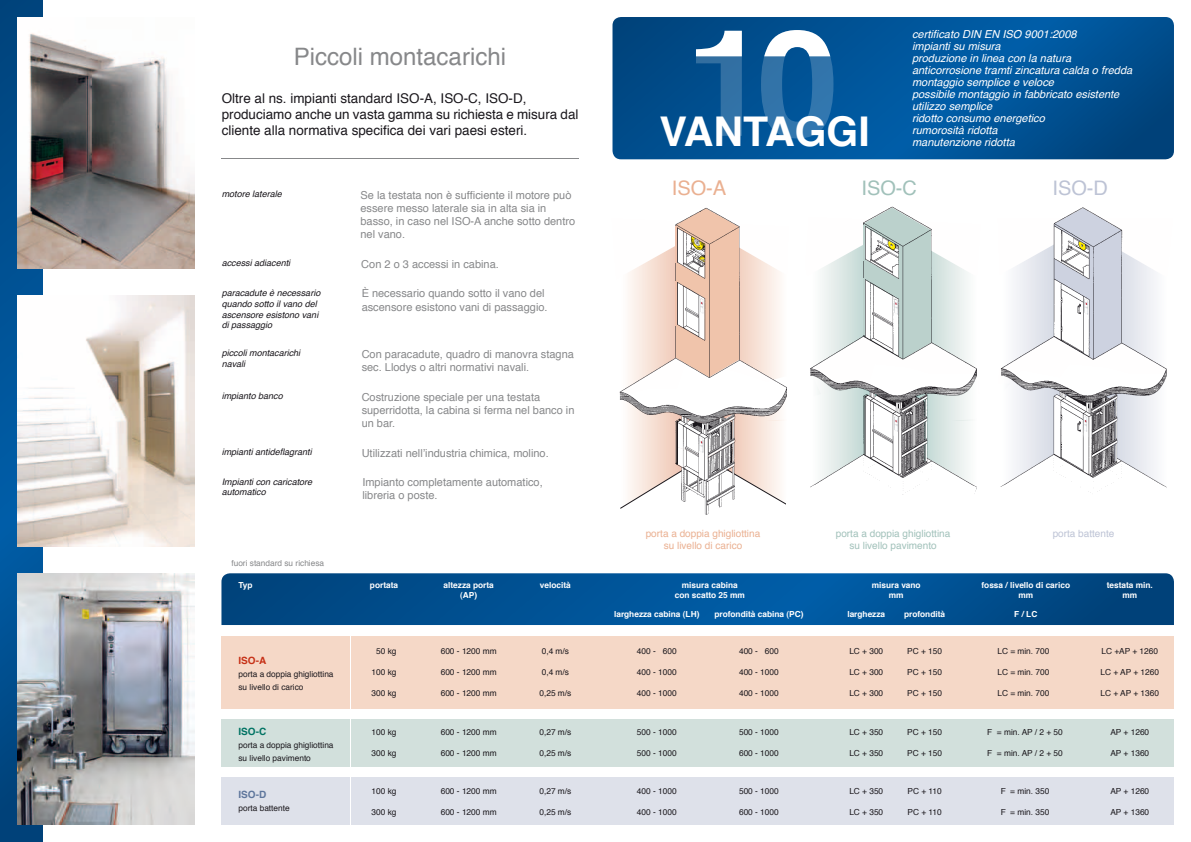
<style>
.page{position:relative;width:1191px;height:842px;background:#fff}
.page>*{position:absolute;margin:0;border:0;box-sizing:border-box;transform-origin:0 0}
.t1{font:700 41px "Helvetica";color:#fff}
.t2{font:24px "Helvetica";color:#87888a}
.t3{font:20px "Helvetica";color:#eab091}
.t4{font:20px "Helvetica";color:#a1c1ba}
.t5{font:20px "Helvetica";color:#bdc3d5}
.t6{font:13.4px/16.1px "Helvetica";color:#1a171c}
.t7{font:11px/13.2px "Helvetica";color:#87888a}
.t8{font:italic 11px/12px "Helvetica";color:#fff}
.t9{font:10px/12px "Helvetica";color:#a1c1ba;text-align:center}
.t10{font:10px/12px "Helvetica";color:#eab091;text-align:center}
.t11{font:10px "Helvetica";color:#bdc3d5}
.t12{font:700 10px "Helvetica";color:#c63016}
.t13{font:700 10px "Helvetica";color:#007363}
.t14{font:700 10px "Helvetica";color:#5e769c}
.t15{font:italic 9px/10.8px "Helvetica";color:#1a171c}
.t16{font:8.3px/13px "Helvetica";color:#1a171c}
.t17{font:700 8.3px/10px "Helvetica";color:#fff;text-align:center}
.t18{font:8.3px "Helvetica";color:#87888a}
</style>
<div class="page">
<svg style="left:0;top:0;width:42px;height:842px;background:#004f90"></svg>
<svg style="left:612px;top:17px;width:562px;height:142px;background:#005294"></svg>
<hr style="left:221px;top:158px;width:357px;height:1px;background:#87888a">
<svg style="left:221px;top:573px;width:953px;height:52px;background:#015090"></svg>
<div style="left:221px;top:636px;width:953px;height:72px;background:#f5d8c7"></div>
<div style="left:221px;top:719px;width:953px;height:48px;background:#d2e0dc"></div>
<div style="left:221px;top:777px;width:953px;height:48px;background:#dee1ea"></div>
<img style="left:17px;top:573px;width:177px;height:252px">
<img style="left:17px;top:17px;width:177px;height:252px">
<img style="left:17px;top:295px;width:177px;height:252px">
<svg style="left:619px;top:208px;width:168px;height:306px"></svg>
<img style="left:700px;top:437px;width:3px;height:16px">
<img style="left:700px;top:298px;width:4px;height:16px">
<hr style="left:676px;top:226px;width:1px;height:37px;background:#f0c1ab">
<hr style="left:676px;top:281px;width:1px;height:44px;background:#f0c1ab">
<svg style="left:1000px;top:208px;width:167px;height:285px"></svg>
<svg style="left:810px;top:208px;width:167px;height:287px"></svg>
<svg style="left:696px;top:30px;width:137px;height:108px;background:#3273a8"></svg>
<hr style="left:350px;top:629px;width:1px;height:213px;background:#fff">
<h2 class="t2" style="left:294px;top:38px;width:214px">Piccoli montacarichi</h2>
<h3 class="t6" style="left:222px;top:90px;width:358px">Oltre al ns. impianti standard ISO-A, ISO-C, ISO-D, produciamo anche un vasta gamma su richiesta e misura dal cliente alla normativa specifica dei vari paesi esteri.</h3>
<h1 class="t1" style="left:659px;top:99px;width:212px">VANTAGGI</h1>
<p class="t8" style="left:912px;top:29px;width:222px">certificato DIN EN ISO 9001:2008<br>impianti su misura<br>produzione in linea con la natura anticorrosione tramti zincatura calda o fredda montaggio semplice e veloce<br>possibile montaggio in fabbricato esistente utilizzo semplice<br>ridotto consumo energetico<br>rumorosità ridotta<br>manutenzione ridotta</p>
<p class="t15" style="left:222px;top:189px;width:62px">motore laterale</p>
<h3 class="t7" style="left:360px;top:189px;width:216px">Se la testata non è sufficiente il motore può essere messo laterale sia in alta sia in basso, in caso nel ISO-A anche sotto dentro nel vano.</h3>
<p class="t15" style="left:222px;top:258px;width:70px">accessi adiacenti</p>
<h3 class="t7" style="left:361px;top:258px;width:139px">Con 2 o 3 accessi in cabina.</h3>
<p class="t15" style="left:222px;top:288px;width:100px">paracadute è necessario quando sotto il vano del ascensore esistono vani di passaggio</p>
<h3 class="t7" style="left:362px;top:287px;width:187px">È necessario quando sotto il vano del ascensore esistono vani di passaggio.</h3>
<p class="t15" style="left:222px;top:348px;width:80px">piccoli montacarichi navali</p>
<h3 class="t7" style="left:362px;top:348px;width:214px">Con paracadute, quadro di manovra stagna sec. Llodys o altri normativi navali.</h3>
<p class="t15" style="left:222px;top:391px;width:63px">impianto banco</p>
<h3 class="t7" style="left:362px;top:390px;width:214px">Costruzione speciale per una testata superridotta, la cabina si ferma nel banco in un bar.</h3>
<p class="t15" style="left:222px;top:447px;width:92px">impianti antideflagranti</p>
<h3 class="t7" style="left:362px;top:446px;width:189px">Utilizzati nell’industria chimica, molino.</h3>
<p class="t15" style="left:222px;top:476px;width:92px">Impianti con caricatore automatico</p>
<h3 class="t7" style="left:362px;top:476px;width:182px">Impianto completamente automatico, libreria o poste.</h3>
<h3 class="t3" style="left:672px;top:173px;width:56px">ISO-А</h3>
<h3 class="t4" style="left:861px;top:173px;width:57px">ISO-С</h3>
<h3 class="t5" style="left:1052px;top:173px;width:57px">ISO-D</h3>
<p class="t10" style="left:646px;top:527px;width:116px">porta a doppia ghigliottina su livello di carico</p>
<p class="t9" style="left:836px;top:527px;width:116px">porta a doppia ghigliottina su livello pavimento</p>
<p class="t11" style="left:1052px;top:525px;width:63px">porta battente</p>
<p class="t18" style="left:231px;top:557px;width:94px">fuori standard su richiesa</p>
<p class="t17" style="left:238px;top:580px;width:16px">Typ</p>
<p class="t12" style="left:238px;top:653px;width:29px">ISO-A</p>
<p class="t16" style="left:238px;top:668px;width:97px">porta a doppia ghigliottina su livello di carico</p>
<p class="t13" style="left:238px;top:723px;width:29px">ISO-C</p>
<p class="t16" style="left:238px;top:739px;width:97px">porta a doppia ghigliottina su livello pavimento</p>
<p class="t14" style="left:238px;top:787px;width:29px">ISO-D</p>
<p class="t16" style="left:238px;top:802px;width:53px">porta battente</p>
<p class="t17" style="left:370px;top:580px;width:30px">portata</p>
<p class="t16" style="left:376px;top:645px;width:22px">50 kg</p>
<p class="t16" style="left:371px;top:666px;width:26px">100 kg</p>
<p class="t16" style="left:371px;top:687px;width:26px">300 kg</p>
<p class="t16" style="left:371px;top:726px;width:26px">100 kg</p>
<p class="t16" style="left:371px;top:747px;width:26px">300 kg</p>
<p class="t16" style="left:371px;top:784px;width:26px">100 kg</p>
<p class="t16" style="left:371px;top:805px;width:26px">300 kg</p>
<p class="t17" style="left:443px;top:580px;width:52px">altezza porta (AP)</p>
<p class="t16" style="left:441px;top:645px;width:57px">600 - 1200 mm</p>
<p class="t16" style="left:441px;top:666px;width:57px">600 - 1200 mm</p>
<p class="t16" style="left:441px;top:687px;width:57px">600 - 1200 mm</p>
<p class="t16" style="left:441px;top:726px;width:57px">600 - 1200 mm</p>
<p class="t16" style="left:441px;top:747px;width:57px">600 - 1200 mm</p>
<p class="t16" style="left:441px;top:784px;width:57px">600 - 1200 mm</p>
<p class="t16" style="left:441px;top:805px;width:57px">600 - 1200 mm</p>
<p class="t17" style="left:540px;top:580px;width:32px">velocità</p>
<p class="t16" style="left:542px;top:645px;width:29px">0,4 m/s</p>
<p class="t16" style="left:542px;top:666px;width:29px">0,4 m/s</p>
<p class="t16" style="left:539px;top:687px;width:33px">0,25 m/s</p>
<p class="t17" style="left:675px;top:580px;width:72px">misura cabina con scatto 25 mm</p>
<p class="t17" style="left:614px;top:609px;width:87px">larghezza cabina (LH)</p>
<p class="t16" style="left:637px;top:645px;width:41px">400 - 600</p>
<p class="t16" style="left:637px;top:666px;width:41px">400 - 1000</p>
<p class="t16" style="left:637px;top:687px;width:41px">400 - 1000</p>
<p class="t17" style="left:714px;top:609px;width:91px">profondità cabina (PC)</p>
<p class="t16" style="left:739px;top:645px;width:41px">400 - 600</p>
<p class="t16" style="left:739px;top:666px;width:41px">400 - 1000</p>
<p class="t16" style="left:739px;top:687px;width:41px">400 - 1000</p>
<p class="t16" style="left:539px;top:726px;width:33px">0,27 m/s</p>
<p class="t16" style="left:637px;top:726px;width:41px">500 - 1000</p>
<p class="t16" style="left:739px;top:726px;width:41px">500 - 1000</p>
<p class="t16" style="left:539px;top:747px;width:33px">0,25 m/s</p>
<p class="t16" style="left:637px;top:747px;width:41px">500 - 1000</p>
<p class="t16" style="left:739px;top:747px;width:41px">600 - 1000</p>
<p class="t16" style="left:539px;top:784px;width:33px">0,27 m/s</p>
<p class="t16" style="left:637px;top:784px;width:41px">400 - 1000</p>
<p class="t16" style="left:739px;top:784px;width:41px">500 - 1000</p>
<p class="t16" style="left:539px;top:805px;width:33px">0,25 m/s</p>
<p class="t16" style="left:637px;top:805px;width:41px">400 - 1000</p>
<p class="t16" style="left:739px;top:805px;width:41px">600 - 1000</p>
<p class="t17" style="left:871px;top:580px;width:50px">misura vano mm</p>
<p class="t17" style="left:904px;top:609px;width:43px">profondità</p>
<p class="t16" style="left:907px;top:645px;width:36px">PC + 150</p>
<p class="t16" style="left:907px;top:666px;width:36px">PC + 150</p>
<p class="t16" style="left:907px;top:687px;width:36px">PC + 150</p>
<p class="t17" style="left:847px;top:609px;width:39px">larghezza</p>
<p class="t16" style="left:849px;top:645px;width:35px">LC + 300</p>
<p class="t16" style="left:849px;top:666px;width:35px">LC + 300</p>
<p class="t16" style="left:849px;top:687px;width:35px">LC + 300</p>
<p class="t17" style="left:981px;top:580px;width:90px">fossa / livello di carico mm</p>
<p class="t17" style="left:1014px;top:609px;width:25px">F / LC</p>
<p class="t16" style="left:997px;top:645px;width:53px">LC = min. 700</p>
<p class="t16" style="left:997px;top:666px;width:53px">LC = min. 700</p>
<p class="t16" style="left:997px;top:687px;width:53px">LC = min. 700</p>
<p class="t17" style="left:1106px;top:580px;width:48px">testata min. mm</p>
<p class="t16" style="left:1101px;top:645px;width:58px">LC +AP + 1260</p>
<p class="t16" style="left:1100px;top:666px;width:60px">LC + AP + 1260</p>
<p class="t16" style="left:1100px;top:687px;width:60px">LC + AP + 1360</p>
<p class="t16" style="left:849px;top:726px;width:35px">LC + 350</p>
<p class="t16" style="left:907px;top:726px;width:36px">PC + 150</p>
<p class="t16" style="left:987px;top:726px;width:77px">F = min. AP / 2 + 50</p>
<p class="t16" style="left:1110px;top:726px;width:40px">AP + 1260</p>
<p class="t16" style="left:849px;top:747px;width:35px">LC + 350</p>
<p class="t16" style="left:907px;top:747px;width:36px">PC + 150</p>
<p class="t16" style="left:987px;top:747px;width:77px">F = min. AP / 2 + 50</p>
<p class="t16" style="left:1110px;top:747px;width:40px">AP + 1360</p>
<p class="t16" style="left:849px;top:784px;width:35px">LC + 350</p>
<p class="t16" style="left:907px;top:784px;width:36px">PC + 110</p>
<p class="t16" style="left:1001px;top:784px;width:50px">F = min. 350</p>
<p class="t16" style="left:1110px;top:784px;width:40px">AP + 1260</p>
<p class="t16" style="left:849px;top:805px;width:35px">LC + 350</p>
<p class="t16" style="left:907px;top:805px;width:36px">PC + 110</p>
<p class="t16" style="left:1001px;top:805px;width:50px">F = min. 350</p>
<p class="t16" style="left:1110px;top:805px;width:40px">AP + 1360</p>
</div>
